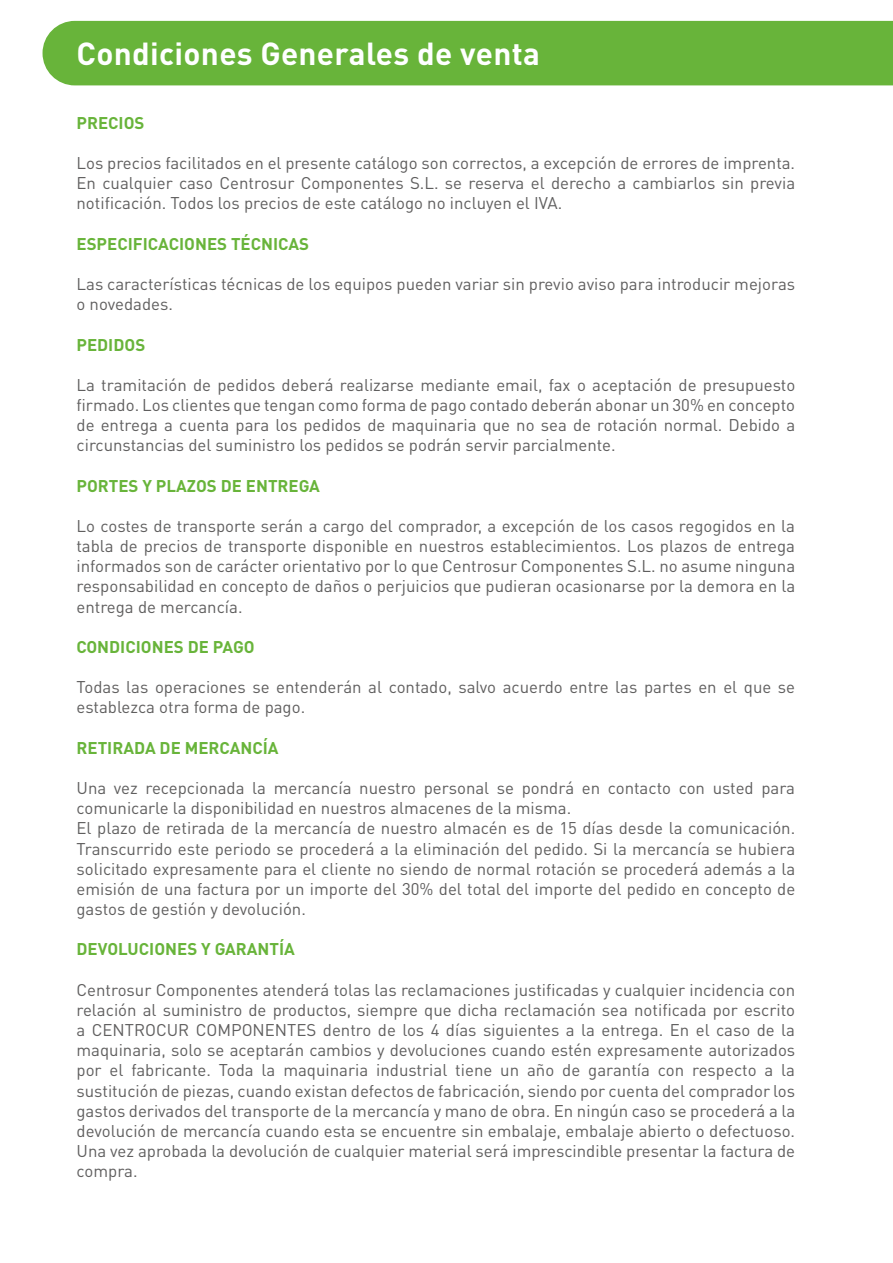
<style>
.page{position:relative;width:893px;height:1263px;background:#fff}
.page>*{position:absolute;margin:0;border:0;box-sizing:border-box;transform-origin:0 0}
.t1{font:700 31.5px "DIN Pro";letter-spacing:.01em;color:#feffff}
.t2{font:16.8px/20.1px "DIN Pro";color:#5f5e5e;text-align:justify}
.t3{font:700 16.8px "DIN Pro";color:#68b43a}
</style>
<div class="page">
<div style="left:43px;top:21px;width:850px;height:64px;background:#68b43a"></div>
<h1 class="t1" style="left:77px;top:33px;width:465px">Condiciones Generales de venta</h1>
<p class="t3" style="left:77px;top:111px;width:69px">PRECIOS</p>
<p class="t2" style="left:77px;top:152px;width:720px">Los precios facilitados en el presente catálogo son correctos, a excepción de errores de imprenta.<br>En cualquier caso Centrosur Componentes S.L. se reserva el derecho a cambiarlos sin previa notificación. Todos los precios de este catálogo no incluyen el IVA.</p>
<p class="t3" style="left:77px;top:232px;width:234px">ESPECIFICACIONES TÉCNICAS</p>
<p class="t2" style="left:77px;top:273px;width:720px">Las características técnicas de los equipos pueden variar sin previo aviso para introducir mejoras o novedades.</p>
<p class="t3" style="left:77px;top:333px;width:70px">PEDIDOS</p>
<p class="t2" style="left:77px;top:374px;width:720px">La tramitación de pedidos deberá realizarse mediante email, fax o aceptación de presupuesto firmado. Los clientes que tengan como forma de pago contado deberán abonar un 30% en concepto de entrega a cuenta para los pedidos de maquinaria que no sea de rotación normal. Debido a circunstancias del suministro los pedidos se podrán servir parcialmente.</p>
<p class="t3" style="left:77px;top:474px;width:245px">PORTES Y PLAZOS DE ENTREGA</p>
<p class="t2" style="left:77px;top:515px;width:720px">Lo costes de transporte serán a cargo del comprador, a excepción de los casos regogidos en la tabla de precios de transporte disponible en nuestros establecimientos. Los plazos de entrega informados son de carácter orientativo por lo que Centrosur Componentes S.L. no asume ninguna responsabilidad en concepto de daños o perjuicios que pudieran ocasionarse por la demora en la entrega de mercancía.</p>
<p class="t3" style="left:77px;top:635px;width:180px">CONDICIONES DE PAGO</p>
<p class="t2" style="left:77px;top:676px;width:720px">Todas las operaciones se entenderán al contado, salvo acuerdo entre las partes en el que se establezca otra forma de pago.</p>
<p class="t3" style="left:77px;top:736px;width:204px">RETIRADA DE MERCANCÍA</p>
<p class="t2" style="left:77px;top:777px;width:720px;text-align:left">Una vez recepcionada la mercancía nuestro personal se pondrá en contacto con usted para comunicarle la disponibilidad en nuestros almacenes de la misma.<br>El plazo de retirada de la mercancía de nuestro almacén es de 15 días desde la comunicación.<br>Transcurrido este periodo se procederá a la eliminación del pedido. Si la mercancía se hubiera solicitado expresamente para el cliente no siendo de normal rotación se procederá además a la emisión de una factura por un importe del 30% del total del importe del pedido en concepto de gastos de gestión y devolución.</p>
<p class="t3" style="left:77px;top:938px;width:220px">DEVOLUCIONES Y GARANTÍA</p>
<p class="t2" style="left:77px;top:979px;width:720px">Centrosur Componentes atenderá tolas las reclamaciones justificadas y cualquier incidencia con relación al suministro de productos, siempre que dicha reclamación sea notificada por escrito a CENTROCUR COMPONENTES dentro de los 4 días siguientes a la entrega. En el caso de la maquinaria, solo se aceptarán cambios y devoluciones cuando estén expresamente autorizados por el fabricante. Toda la maquinaria industrial tiene un año de garantía con respecto a la sustitución de piezas, cuando existan defectos de fabricación, siendo por cuenta del comprador los gastos derivados del transporte de la mercancía y mano de obra. En ningún caso se procederá a la devolución de mercancía cuando esta se encuentre sin embalaje, embalaje abierto o defectuoso.<br>Una vez aprobada la devolución de cualquier material será imprescindible presentar la factura de compra.</p>
</div>
